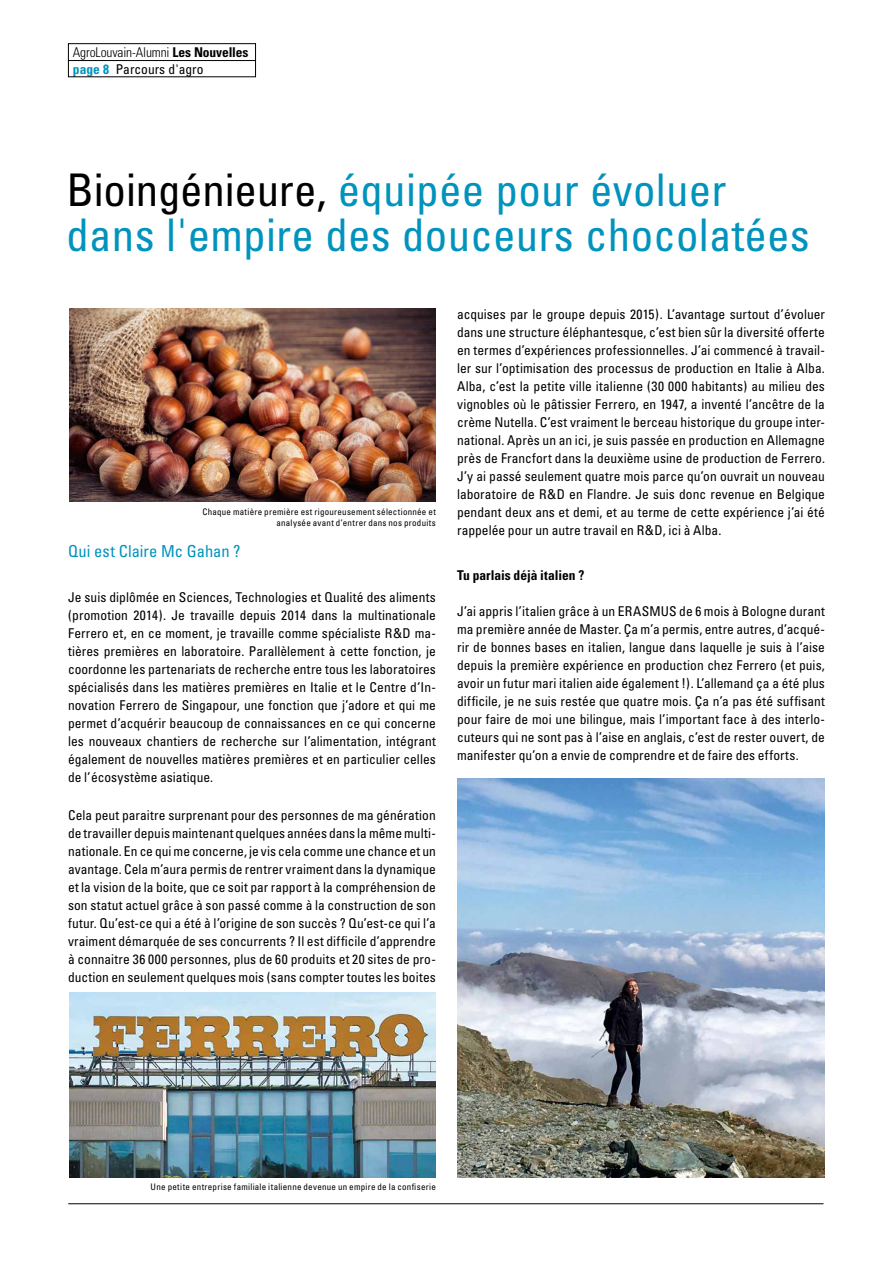
<style>
.page{position:relative;width:893px;height:1263px;background:#fff}
.page>*{position:absolute;margin:0;border:0;box-sizing:border-box;transform-origin:0 0}
.t1{font:condensed 45px/45px "Univers";letter-spacing:.005em;color:#0093bd}
.t2{font:condensed 16.5px "Univers";color:#0093bd}
.t3{font:condensed 13.5px/18px "Univers";letter-spacing:.005em;color:#000;text-align:justify}
.t4{font:300 condensed 13.5px/16.5px "Univers";letter-spacing:-.01em;color:#000}
.t5{font:700 condensed 13.5px "Univers";color:#000}
.t6{font:condensed 9px/10.8px "Univers";letter-spacing:.03em;color:#000;text-align:right}
.s1{font-weight:700}
.s2{font-weight:700;color:#0093bd}
.s3{font-weight:400}
.s4{color:#000}
</style>
<div class="page">
<hr style="left:68px;top:1203px;width:755px;height:1px;background:#000">
<img style="left:69px;top:308px;width:367px;height:194px">
<img style="left:69px;top:993px;width:367px;height:185px">
<img style="left:457px;top:778px;width:368px;height:400px">
<div style="left:68px;top:43px;width:188px;height:34px;border:1px solid #000"></div>
<hr style="left:68px;top:60px;width:188px;height:1px;background:#000">
<p class="t4" style="left:73px;top:44px;width:177px">AgroLouvain-Alumni <span class="s1">Les Nouvelles </span><span class="s2">page 8</span> <span class="s3">Parcours d'agro</span></p>
<h1 class="t1" style="left:67px;top:167px;width:745px"><span class="s4">Bioingénieure,</span> équipée pour évoluer dans l'empire des douceurs chocolatées</h1>
<p class="t6" style="left:202px;top:507px;width:235px">Chaque matière première est rigoureusement sélectionnée et analysée avant d’entrer dans nos produits</p>
<p class="t2" style="left:68px;top:541px;width:174px">Qui est Claire Mc Gahan ?</p>
<p class="t3" style="left:68px;top:588px;width:369px">Je suis diplômée en Sciences, Technologies et Qualité des aliments (promotion 2014). Je travaille depuis 2014 dans la multinationale Ferrero et, en ce moment, je travaille comme spécialiste R&amp;D ma&shy;tières premières en laboratoire. Parallèlement à cette fonction, je coordonne les partenariats de recherche entre tous les laboratoires spécialisés dans les matières premières en Italie et le Centre d’In&shy;novation Ferrero de Singapour, une fonction que j’adore et qui me permet d’acquérir beaucoup de connaissances en ce qui concerne les nouveaux chantiers de recherche sur l’alimentation, intégrant également de nouvelles matières premières et en particulier celles de l’écosystème asiatique.</p>
<p class="t3" style="left:68px;top:806px;width:369px">Cela peut paraitre surprenant pour des personnes de ma génération de travailler depuis maintenant quelques années dans la même multi&shy;nationale. En ce qui me concerne, je vis cela comme une chance et un avantage. Cela m’aura permis de rentrer vraiment dans la dynamique et la vision de la boite, que ce soit par rapport à la compréhension de son statut actuel grâce à son passé comme à la construction de son futur. Qu’est-ce qui a été à l’origine de son succès ? Qu’est-ce qui l’a vraiment démarquée de ses concurrents ? Il est difficile d’apprendre à connaitre 36 000 personnes, plus de 60 produits et 20 sites de pro&shy;duction en seulement quelques mois (sans compter toutes les boites</p>
<p class="t3" style="left:457px;top:305px;width:369px">acquises par le groupe depuis 2015). L’avantage surtout d’évoluer dans une structure éléphantesque, c’est bien sûr la diversité offerte en termes d’expériences professionnelles. J’ai commencé à travail&shy;ler sur l’optimisation des processus de production en Italie à Alba.<br>Alba, c’est la petite ville italienne (30 000 habitants) au milieu des vignobles où le pâtissier Ferrero, en 1947, a inventé l’ancêtre de la crème Nutella. C’est vraiment le berceau historique du groupe inter&shy;national. Après un an ici, je suis passée en production en Allemagne près de Francfort dans la deuxième usine de production de Ferrero.<br>J’y ai passé seulement quatre mois parce qu’on ouvrait un nouveau laboratoire de R&amp;D en Flandre. Je suis donc revenue en Belgique pendant deux ans et demi, et au terme de cette expérience j’ai été rappelée pour un autre travail en R&amp;D, ici à Alba.</p>
<p class="t5" style="left:457px;top:566px;width:129px">Tu parlais déjà italien ?</p>
<p class="t3" style="left:457px;top:602px;width:369px">J’ai appris l’italien grâce à un ERASMUS de 6 mois à Bologne durant ma première année de Master. Ça m’a permis, entre autres, d’acqué&shy;rir de bonnes bases en italien, langue dans laquelle je suis à l’aise depuis la première expérience en production chez Ferrero (et puis, avoir un futur mari italien aide également !). L’allemand ça a été plus difficile, je ne suis restée que quatre mois. Ça n’a pas été suffisant pour faire de moi une bilingue, mais l’important face à des interlo&shy;cuteurs qui ne sont pas à l’aise en anglais, c’est de rester ouvert, de manifester qu’on a envie de comprendre et de faire des efforts.</p>
<p class="t6" style="left:151px;top:1182px;width:287px">Une petite entreprise familiale italienne devenue un empire de la confiserie</p>
</div>
